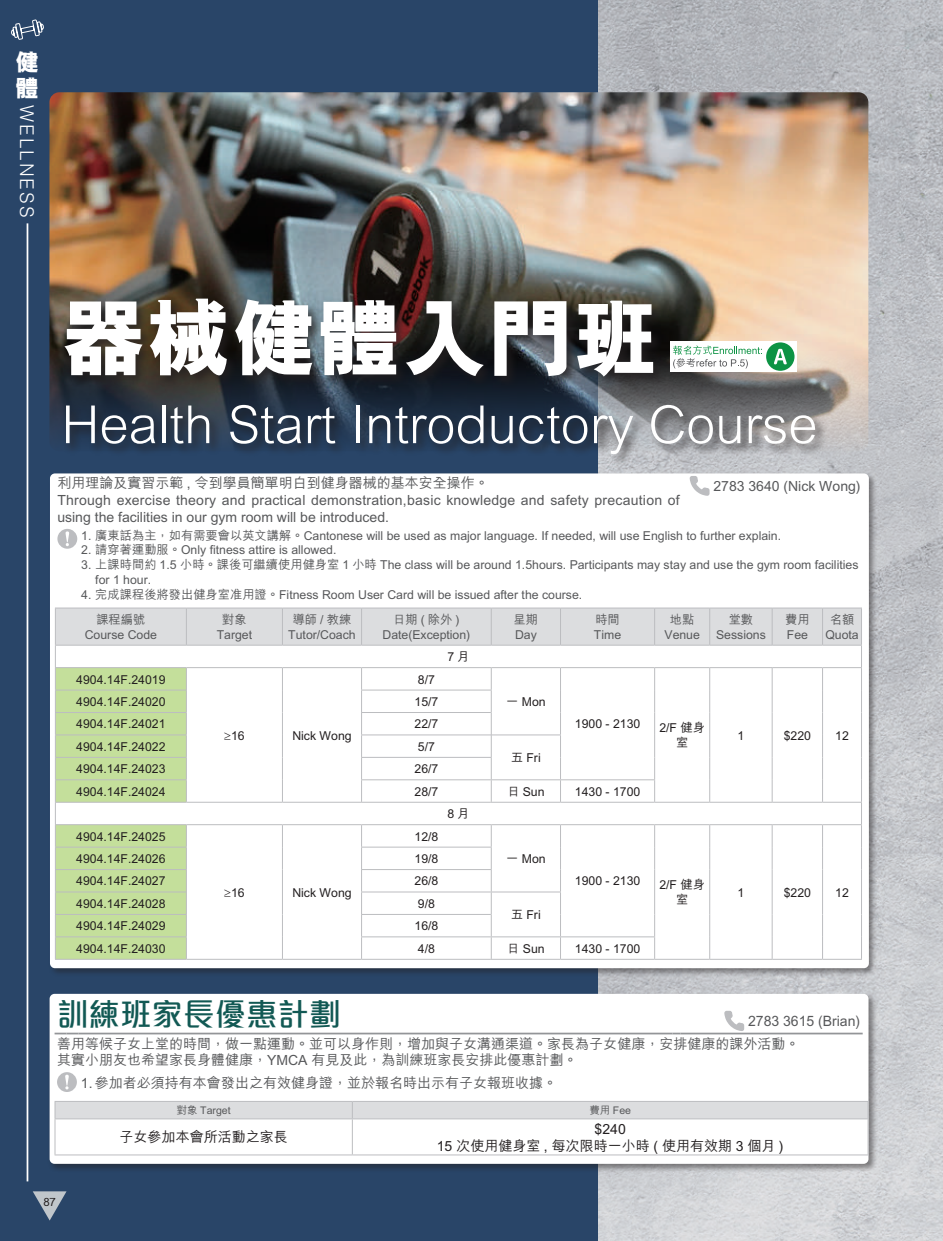
<style>
.page{position:relative;width:943px;height:1241px;background:#fff}
.page>*{position:absolute;margin:0;border:0;box-sizing:border-box;transform-origin:0 0}
.t1{font:800 85.23px "M Hei HK";color:#fff}
.t2{font:300 52.5px "M Hei HK";color:#fff}
.t3{font:500 31.5px "M Elle HK";color:#125954}
.t4{font:800 23.8px/26.2px "M Hei HK";color:#fff}
.t5{font:300 19.07px "M Hei HK";letter-spacing:.1em;color:#fff}
.t6{font:500 14.35px "M Hei HK";color:#57585a}
.t7{font:500 14px/16.8px "M Hei HK";color:#57585a}
.t8{font:500 14px/16.8px "M Hei HK";color:#231f20;text-align:center}
.t9{font:500 12.25px/14.7px "M Hei HK";color:#57585a;text-align:center}
.t10{font:500 12.25px/14.7px "M Hei HK";color:#231f20;text-align:center}
.t11{font:500 11.2px "M Elle HK";color:#231f20}
.t12{font:500 10.5px "M Hei HK";color:#57585a}
</style>
<div class="page">
<img style="left:598px;top:0;width:345px;height:1240px">
<div style="left:0;top:0;width:598px;height:1240px;background:#294568"></div>
<div style="left:47px;top:991px;width:830px;height:181px;background:#231f20;opacity:.5"></div>
<div style="left:50px;top:993px;width:818px;height:170px;background:#fff;border-radius:5px"></div>
<svg style="left:55px;top:1032px;width:23px;height:2px"></svg>
<hr style="left:78px;top:1032px;width:594px;height:2px;background:#939598">
<svg style="left:672px;top:1032px;width:8px;height:2px"></svg>
<hr style="left:680px;top:1032px;width:182px;height:2px;background:#939598">
<svg style="left:724px;top:1010px;width:20px;height:20px"></svg>
<svg style="left:57px;top:1072px;width:20px;height:19px"></svg>
<hr style="left:55px;top:1100px;width:297px;height:1px;background:#bcbdc0">
<hr style="left:352px;top:1100px;width:516px;height:1px;background:#bcbdc0">
<div style="left:55px;top:1101px;width:813px;height:19px;background:#dcdddf"></div>
<hr style="left:55px;top:1118px;width:297px;height:1px;background:#bcbdc0">
<hr style="left:55px;top:1119px;width:1px;height:35px;background:#bcbdc0">
<hr style="left:352px;top:1118px;width:516px;height:1px;background:#bcbdc0">
<hr style="left:352px;top:1119px;width:1px;height:35px;background:#bcbdc0">
<hr style="left:867px;top:1119px;width:1px;height:35px;background:#bcbdc0">
<hr style="left:55px;top:1154px;width:297px;height:1px;background:#bcbdc0">
<hr style="left:352px;top:1154px;width:516px;height:1px;background:#bcbdc0">
<div style="left:48px;top:471px;width:830px;height:505px;background:#231f20;opacity:.5"></div>
<div style="left:50px;top:473px;width:818px;height:495px;background:#fff;border-radius:5px"></div>
<svg style="left:689px;top:476px;width:20px;height:20px"></svg>
<svg style="left:57px;top:529px;width:20px;height:19px"></svg>
<hr style="left:55px;top:607px;width:131px;height:1px;background:#bcbdc0">
<hr style="left:186px;top:607px;width:96px;height:1px;background:#bcbdc0">
<hr style="left:282px;top:607px;width:79px;height:1px;background:#bcbdc0">
<hr style="left:361px;top:607px;width:130px;height:1px;background:#bcbdc0">
<hr style="left:491px;top:607px;width:69px;height:1px;background:#bcbdc0">
<hr style="left:560px;top:607px;width:94px;height:1px;background:#bcbdc0">
<hr style="left:654px;top:607px;width:55px;height:1px;background:#bcbdc0">
<hr style="left:709px;top:607px;width:63px;height:1px;background:#bcbdc0">
<hr style="left:772px;top:607px;width:50px;height:1px;background:#bcbdc0">
<hr style="left:822px;top:607px;width:40px;height:1px;background:#bcbdc0">
<svg style="left:55px;top:608px;width:807px;height:351px"></svg>
<hr style="left:491px;top:958px;width:69px;height:1px;background:#bcbdc0">
<hr style="left:560px;top:958px;width:94px;height:1px;background:#bcbdc0">
<hr style="left:654px;top:958px;width:55px;height:1px;background:#bcbdc0">
<hr style="left:709px;top:958px;width:63px;height:1px;background:#bcbdc0">
<hr style="left:772px;top:958px;width:50px;height:1px;background:#bcbdc0">
<hr style="left:822px;top:958px;width:40px;height:1px;background:#bcbdc0">
<hr style="left:361px;top:958px;width:130px;height:1px;background:#bcbdc0">
<img style="left:49px;top:92px;width:819px;height:359px">
<div style="left:63px;top:296px;width:764px;height:170px;background:#231f20;opacity:.75"></div>
<div style="left:670px;top:341px;width:127px;height:31px;background:#fff"></div>
<svg style="left:673px;top:345px;width:89px;height:23px"></svg>
<div style="left:766px;top:342px;width:28px;height:29px;background:#0d9344;border-radius:50%"></div>
<svg style="left:774px;top:349px;width:12px;height:15px"></svg>
<svg style="left:33px;top:1191px;width:34px;height:29px"></svg>
<hr style="left:27px;top:223px;width:1px;height:958px;background:#fff">
<svg style="left:11px;top:19px;width:33px;height:21px"></svg>
<h3 class="t4" style="left:16px;top:49px;width:24px">健體</h3>
<h3 class="t5" style="left:41px;top:105px;width:113px;rotate:90deg">WELLNESS</h3>
<h1 class="t1" style="left:61px;top:281px;width:598px">器械健體入門班</h1>
<h2 class="t2" style="left:61px;top:387px;width:757px">Health Start Introductory Course</h2>
<p class="t7" style="left:57px;top:474px;width:623px">利用理論及實習示範 , 令到學員簡單明白到健身器械的基本安全操作。<br>Through exercise theory and practical demonstration,basic knowledge and safety precaution of using the facilities in our gym room will be introduced.</p>
<p class="t7" style="left:713px;top:476px;width:149px">2783 3640 (Nick Wong)</p>
<p class="t9" style="left:81px;top:527px;width:701px">1. 廣東話為主，如有需要會以英文講解。Cantonese will be used as major language. If needed, will use English to further explain.</p>
<p class="t9" style="left:81px;top:541px;width:256px">2. 請穿著運動服。Only fitness attire is allowed.</p>
<p class="t9" style="left:95px;top:556px;width:764px;text-align:left;text-indent:-14px">3. 上課時間約 1.5 小時。課後可繼續使用健身室 1 小時 The class will be around 1.5hours. Participants may stay and use the gym room facilities for 1 hour.</p>
<p class="t9" style="left:96px;top:580px;width:487px;line-height:25.4px;text-align:left;text-indent:-15px">4. 完成課程後將發出健身室准用證。Fitness Room User Card will be issued after the course.課程編號</p>
<p class="t9" style="left:85px;top:625px;width:74px">Course Code</p>
<p class="t9" style="left:217px;top:611px;width:37px">對象<br>Target</p>
<p class="t9" style="left:288px;top:611px;width:69px">導師 / 教練<br>Tutor/Coach</p>
<p class="t9" style="left:382px;top:611px;width:89px">日期(除外)<br>Date(Exception)</p>
<p class="t9" style="left:513px;top:611px;width:26px;text-align:left">星期<br>Day</p>
<p class="t9" style="left:594px;top:611px;width:29px;text-align:left">時間<br>Time</p>
<p class="t9" style="left:664px;top:611px;width:37px">地點<br>Venue</p>
<p class="t9" style="left:716px;top:611px;width:51px">堂數<br>Sessions</p>
<p class="t9" style="left:785px;top:611px;width:26px;text-align:left">費用<br>Fee</p>
<p class="t9" style="left:825px;top:611px;width:35px">名額<br>Quota</p>
<p class="t10" style="left:447px;top:648px;width:24px">7月</p>
<p class="t10" style="left:76px;top:670px;width:91px">4904.14F.24019</p>
<p class="t10" style="left:418px;top:670px;width:19px">8/7</p>
<p class="t10" style="left:76px;top:693px;width:91px">4904.14F.24020</p>
<p class="t10" style="left:414px;top:693px;width:25px">15/7</p>
<p class="t10" style="left:76px;top:715px;width:91px">4904.14F.24021</p>
<p class="t10" style="left:414px;top:715px;width:25px">22/7</p>
<p class="t10" style="left:76px;top:738px;width:91px">4904.14F.24022</p>
<p class="t10" style="left:418px;top:738px;width:19px">5/7</p>
<p class="t10" style="left:224px;top:726px;width:22px">≥16</p>
<p class="t10" style="left:292px;top:726px;width:61px">Nick Wong</p>
<p class="t10" style="left:506px;top:693px;width:41px">一 Mon</p>
<p class="t10" style="left:511px;top:749px;width:31px">五 Fri</p>
<p class="t10" style="left:575px;top:715px;width:67px">1900 - 2130</p>
<p class="t10" style="left:659px;top:719px;width:47px">2/F 健身室</p>
<p class="t10" style="left:737px;top:726px;width:8px">1</p>
<p class="t10" style="left:783px;top:726px;width:29px">$220</p>
<p class="t10" style="left:835px;top:726px;width:15px">12</p>
<p class="t10" style="left:76px;top:760px;width:91px">4904.14F.24023</p>
<p class="t10" style="left:414px;top:760px;width:25px">26/7</p>
<p class="t10" style="left:76px;top:782px;width:91px">4904.14F.24024</p>
<p class="t10" style="left:414px;top:782px;width:25px">28/7</p>
<p class="t10" style="left:507px;top:782px;width:39px">日 Sun</p>
<p class="t10" style="left:575px;top:782px;width:67px">1430 - 1700</p>
<p class="t10" style="left:447px;top:805px;width:24px">8月</p>
<p class="t10" style="left:76px;top:827px;width:91px">4904.14F.24025</p>
<p class="t10" style="left:414px;top:827px;width:25px">12/8</p>
<p class="t10" style="left:76px;top:850px;width:91px">4904.14F.24026</p>
<p class="t10" style="left:414px;top:850px;width:25px">19/8</p>
<p class="t10" style="left:76px;top:872px;width:91px">4904.14F.24027</p>
<p class="t10" style="left:414px;top:872px;width:25px">26/8</p>
<p class="t10" style="left:76px;top:894px;width:91px">4904.14F.24028</p>
<p class="t10" style="left:418px;top:894px;width:19px">9/8</p>
<p class="t10" style="left:224px;top:883px;width:22px">≥16</p>
<p class="t10" style="left:292px;top:883px;width:61px">Nick Wong</p>
<p class="t10" style="left:506px;top:850px;width:41px">一 Mon</p>
<p class="t10" style="left:511px;top:906px;width:31px">五 Fri</p>
<p class="t10" style="left:575px;top:872px;width:67px">1900 - 2130</p>
<p class="t10" style="left:659px;top:876px;width:47px">2/F 健身室</p>
<p class="t10" style="left:737px;top:883px;width:8px">1</p>
<p class="t10" style="left:783px;top:883px;width:29px">$220</p>
<p class="t10" style="left:835px;top:883px;width:15px">12</p>
<p class="t10" style="left:76px;top:917px;width:91px">4904.14F.24029</p>
<p class="t10" style="left:414px;top:917px;width:25px">16/8</p>
<p class="t10" style="left:76px;top:939px;width:91px">4904.14F.24030</p>
<p class="t10" style="left:418px;top:939px;width:19px">4/8</p>
<p class="t10" style="left:507px;top:939px;width:39px">日 Sun</p>
<p class="t10" style="left:575px;top:939px;width:67px">1430 - 1700</p>
<h3 class="t3" style="left:57px;top:991px;width:285px">訓練班家長優惠計劃</h3>
<p class="t6" style="left:748px;top:1010px;width:114px">2783 3615 (Brian)</p>
<p class="t7" style="left:57px;top:1033px;width:743px">善用等候子女上堂的時間，做一點運動。並可以身作則，增加與子女溝通渠道。家長為子女健康，安排健康的課外活動。其實小朋友也希望家長身體健康，YMCA 有見及此，為訓練班家長安排此優惠計劃。</p>
<p class="t7" style="left:81px;top:1073px;width:478px">1. 參加者必須持有本會發出之有效健身證，並於報名時出示有子女報班收據。</p>
<p class="t12" style="left:177px;top:1102px;width:55px">對象 Target</p>
<p class="t12" style="left:589px;top:1102px;width:43px">費用 Fee</p>
<p class="t8" style="left:120px;top:1127px;width:169px">子女參加本會所活動之家長</p>
<p class="t8" style="left:437px;top:1119px;width:348px">$240<br>15 次使用健身室 , 每次限時一小時 ( 使用有效期 3 個月 )</p>
<p class="t11" style="left:43px;top:1193px;width:14px">87</p>
</div>
